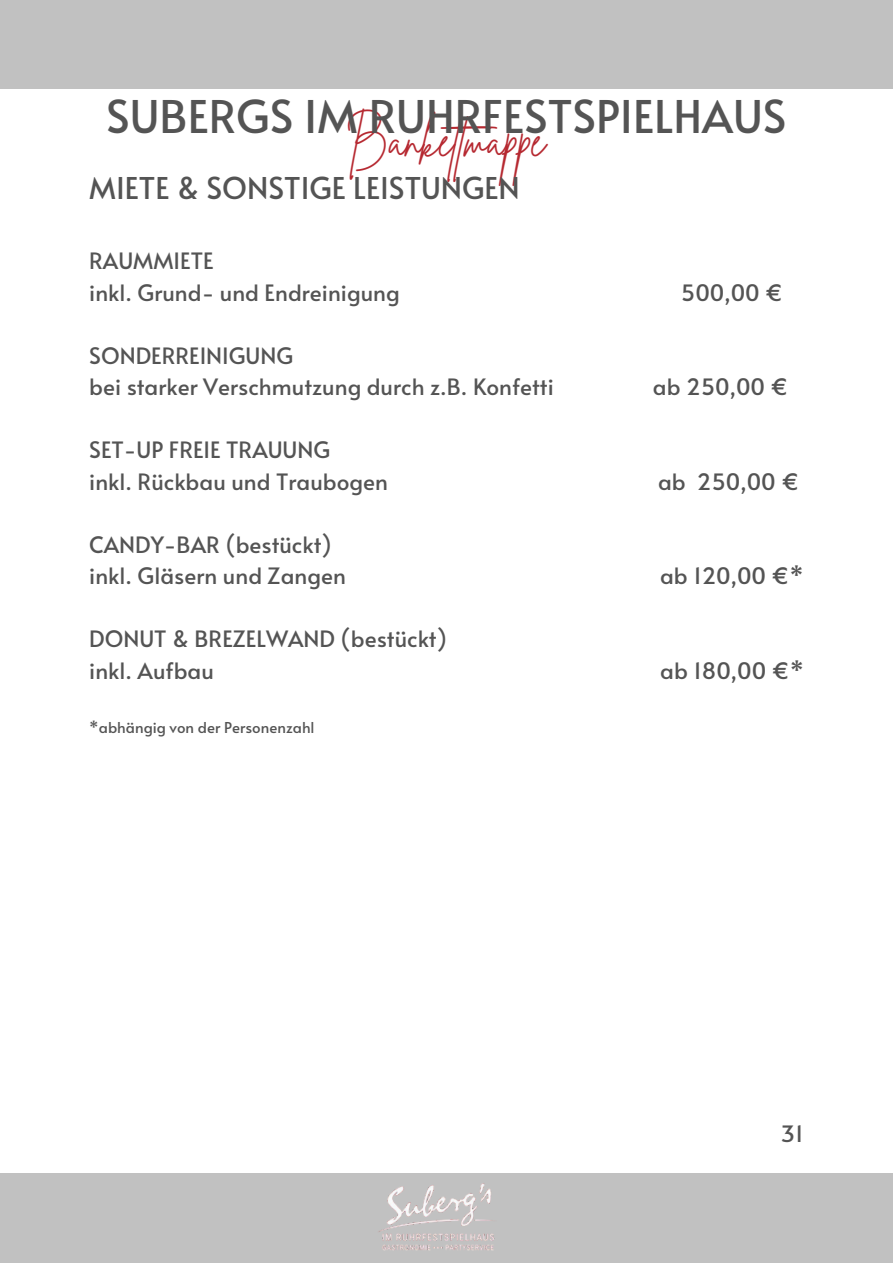
<style>
.page{position:relative;width:893px;height:1264px;background:#fff}
.page>*{position:absolute;margin:0;border:0;box-sizing:border-box;transform-origin:0 0}
.t1{font:45px "Alata";color:#545454}
.t2{font:45px "Brittany Signature";color:#b62931}
.t3{font:30px "Alata";color:#545454}
.t4{font:22.5px "Alata";color:#545454}
.t5{font:15px "Alata";color:#545454}
</style>
<div class="page">
<div style="left:0;top:0;width:892px;height:89px;background:#c1c1c1"></div>
<div style="left:0;top:1173px;width:892px;height:89px;background:#c1c1c1"></div>
<img style="left:378px;top:1183px;width:117px;height:68px">
<p class="t1" style="left:106px;top:84px;width:681px">SUBERGS IM RUHRFESTSPIELHAUS</p>
<p class="t2" style="left:345px;top:112px;width:201px">Banketmappe</p>
<p class="t3" style="left:89px;top:166px;width:432px">MIETE &amp; SONSTIGE LEISTUNGEN</p>
<p class="t4" style="left:89px;top:245px;width:126px">RAUMMIETE</p>
<p class="t4" style="left:89px;top:276px;width:312px">inkl. Grund- und Endreinigung</p>
<p class="t4" style="left:680px;top:276px;width:104px">500,00 €</p>
<p class="t4" style="left:89px;top:339px;width:205px">SONDERREINIGUNG</p>
<p class="t4" style="left:89px;top:370px;width:466px">bei starker Verschmutzung durch z.B. Konfetti</p>
<p class="t4" style="left:653px;top:370px;width:137px">ab 250,00 €</p>
<p class="t4" style="left:89px;top:433px;width:242px">SET-UP FREIE TRAUUNG</p>
<p class="t4" style="left:89px;top:465px;width:300px">inkl. Rückbau und Traubogen</p>
<p class="t4" style="left:658px;top:465px;width:143px">ab 250,00 €</p>
<p class="t4" style="left:89px;top:528px;width:244px">CANDY-BAR (bestückt)</p>
<p class="t4" style="left:89px;top:559px;width:258px">inkl. Gläsern und Zangen</p>
<p class="t4" style="left:660px;top:559px;width:145px">ab 120,00 €*</p>
<p class="t4" style="left:89px;top:622px;width:359px">DONUT &amp; BREZELWAND (bestückt)</p>
<p class="t4" style="left:89px;top:654px;width:126px">inkl. Aufbau</p>
<p class="t4" style="left:660px;top:654px;width:145px">ab 180,00 €*</p>
<p class="t5" style="left:89px;top:716px;width:227px">*abhängig von der Personenzahl</p>
<p class="t4" style="left:780px;top:1116px;width:24px">31</p>
</div>
